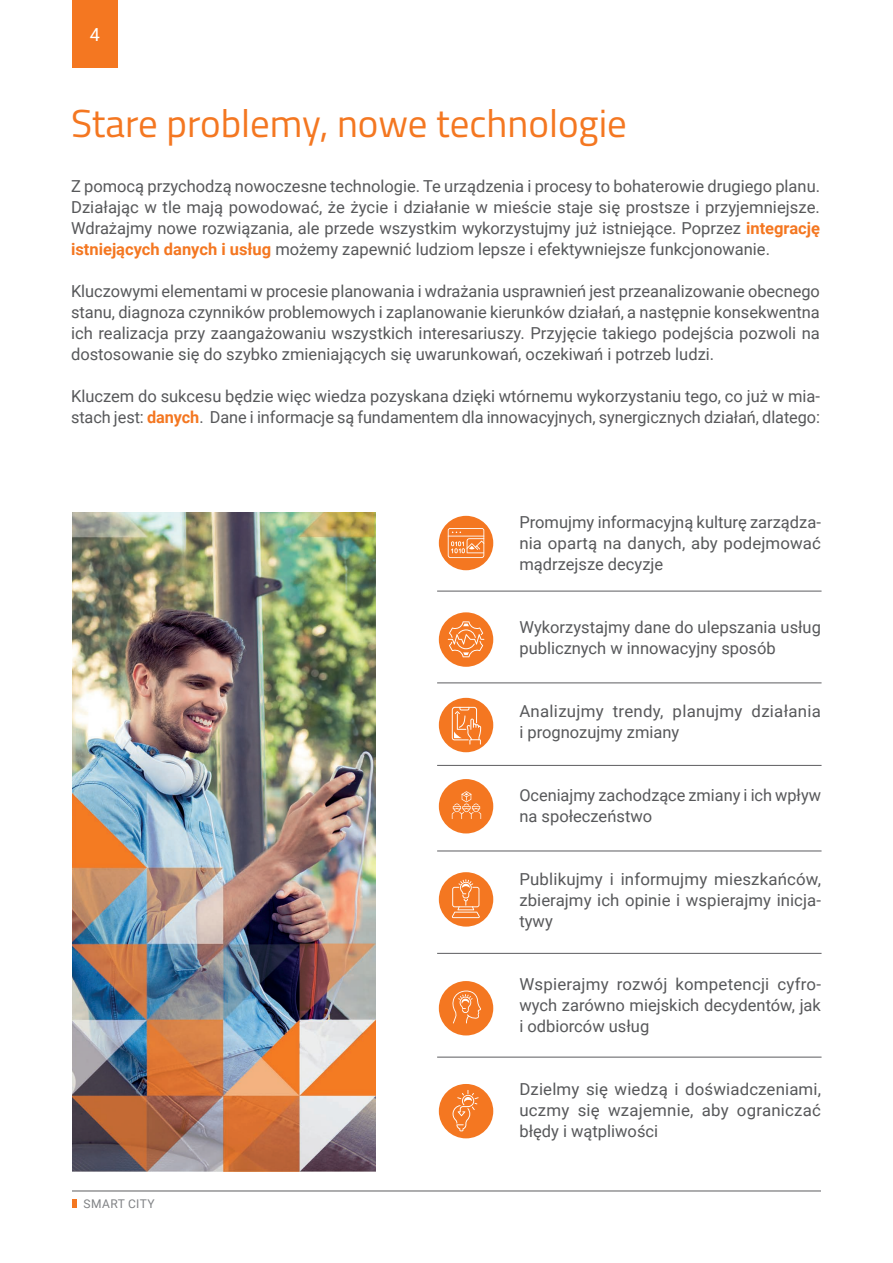
<style>
.page{position:relative;width:893px;height:1263px;background:#fff}
.page>*{position:absolute;margin:0;border:0;box-sizing:border-box;transform-origin:0 0}
.Tytuł_rozdziału{font:39px "Titillium";color:#f47721}
.t1{font:18px "Roboto";color:#fff}
.Body{font:16.5px/21px "Roboto";color:#57585a;text-align:justify}
.t2{font:12px "Roboto";letter-spacing:.035em;color:#808285}
.s1{font-weight:700;color:#f47721}
</style>
<div class="page">
<img style="left:72px;top:512px;width:303px;height:659px">
<div style="left:439px;top:516px;width:54px;height:54px;background:#f47721;border-radius:50%"></div>
<svg style="left:448px;top:528px;width:36px;height:30px"></svg>
<div style="left:439px;top:612px;width:54px;height:55px;background:#f47721;border-radius:50%"></div>
<svg style="left:448px;top:621px;width:36px;height:36px"></svg>
<div style="left:439px;top:698px;width:54px;height:54px;background:#f47721;border-radius:50%"></div>
<svg style="left:452px;top:707px;width:29px;height:37px"></svg>
<div style="left:439px;top:779px;width:54px;height:54px;background:#f47721;border-radius:50%"></div>
<svg style="left:452px;top:791px;width:29px;height:28px"></svg>
<div style="left:439px;top:872px;width:54px;height:55px;background:#f47721;border-radius:50%"></div>
<svg style="left:452px;top:879px;width:28px;height:39px"></svg>
<div style="left:439px;top:981px;width:54px;height:54px;background:#f47721;border-radius:50%"></div>
<svg style="left:452px;top:990px;width:29px;height:33px"></svg>
<div style="left:439px;top:1084px;width:54px;height:54px;background:#f47721;border-radius:50%"></div>
<svg style="left:452px;top:1090px;width:27px;height:41px"></svg>
<hr style="left:437px;top:591px;width:384px;height:1px;background:#5c5c5f">
<hr style="left:437px;top:682px;width:384px;height:1px;background:#5c5c5f">
<hr style="left:437px;top:765px;width:384px;height:1px;background:#5c5c5f">
<hr style="left:437px;top:851px;width:384px;height:1px;background:#5c5c5f">
<hr style="left:437px;top:953px;width:384px;height:1px;background:#5c5c5f">
<hr style="left:437px;top:1057px;width:384px;height:1px;background:#5c5c5f">
<div style="left:72px;top:0;width:46px;height:67px;background:#f47721"></div>
<hr style="left:72px;top:1190px;width:749px;height:1px;background:#5c5c5f">
<div style="left:72px;top:1199px;width:5px;height:9px;background:#f47721"></div>
<p class="t1" style="left:90px;top:21px;width:12px">4</p>
<p class="Tytuł_rozdziału" style="left:71px;top:94px;width:557px">Stare problemy, nowe technologie</p>
<p class="Body" style="left:71px;top:175px;width:750px">Z pomocą przychodzą nowoczesne technologie. Te urządzenia i procesy to bohaterowie drugiego planu.<br>Działając w tle mają powodować, że życie i działanie w mieście staje się prostsze i przyjemniejsze.<br>Wdrażajmy nowe rozwiązania, ale przede wszystkim wykorzystujmy już istniejące. Poprzez <span class="s1">integrację istniejących danych i usług</span> możemy zapewnić ludziom lepsze i efektywniejsze funkcjonowanie.</p>
<p class="Body" style="left:71px;top:280px;width:750px">Kluczowymi elementami w procesie planowania i wdrażania usprawnień jest przeanalizowanie obecnego stanu, diagnoza czynników problemowych i zaplanowanie kierunków działań, a następnie konsekwentna ich realizacja przy zaangażowaniu wszystkich interesariuszy. Przyjęcie takiego podejścia pozwoli na dostosowanie się do szybko zmieniających się uwarunkowań, oczekiwań i potrzeb ludzi.</p>
<p class="Body" style="left:71px;top:385px;width:750px">Kluczem do sukcesu będzie więc wiedza pozyskana dzięki wtórnemu wykorzystaniu tego, co już w mia&shy;stach jest: <span class="s1">danych</span>. Dane i informacje są fundamentem dla innowacyjnych, synergicznych działań, dlatego:</p>
<p class="Body" style="left:519px;top:511px;width:303px">Promujmy informacyjną kulturę zarządza&shy;nia opartą na danych, aby podejmować mądrzejsze decyzje</p>
<p class="Body" style="left:519px;top:616px;width:303px">Wykorzystajmy dane do ulepszania usług publicznych w innowacyjny sposób</p>
<p class="Body" style="left:519px;top:700px;width:303px">Analizujmy trendy, planujmy działania i prognozujmy zmiany</p>
<p class="Body" style="left:519px;top:784px;width:303px">Oceniajmy zachodzące zmiany i ich wpływ na społeczeństwo</p>
<p class="Body" style="left:519px;top:868px;width:303px">Publikujmy i informujmy mieszkańców, zbierajmy ich opinie i wspierajmy inicja&shy;tywy</p>
<p class="Body" style="left:519px;top:973px;width:303px">Wspierajmy rozwój kompetencji cyfro&shy;wych zarówno miejskich decydentów, jak i odbiorców usług</p>
<p class="t2" style="left:84px;top:1195px;width:73px">SMART CITY</p>
<p class="Body" style="left:519px;top:1078px;width:303px">Dzielmy się wiedzą i doświadczeniami, uczmy się wzajemnie, aby ograniczać błędy i wątpliwości</p>
</div>
